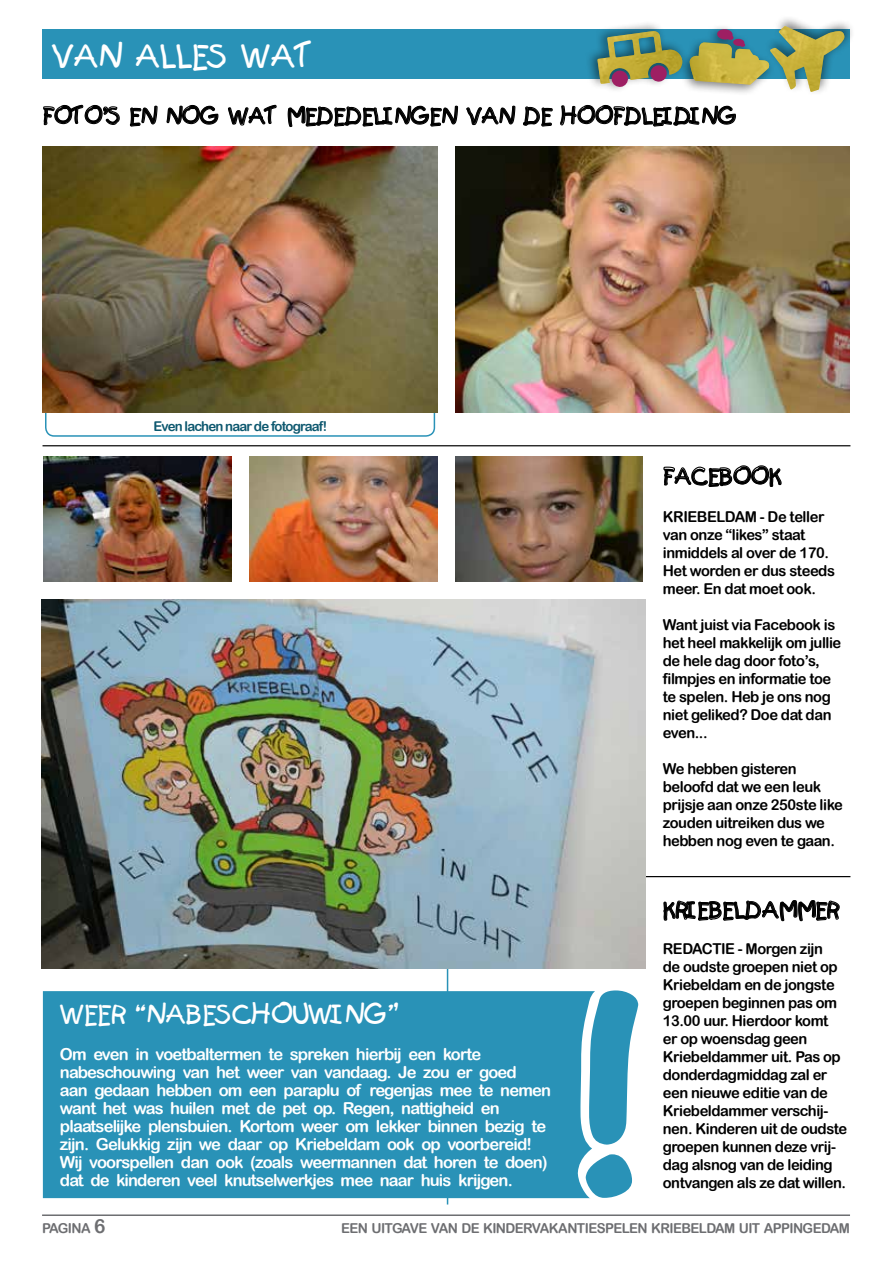
<style>
.page{position:relative;width:893px;height:1263px;background:#fff}
.page>*{position:absolute;margin:0;border:0;box-sizing:border-box;transform-origin:0 0}
.t1{font:33px "Kids Plain";letter-spacing:-.05em;color:#fff}
.t2{font:27px "Kids Plain";letter-spacing:-.05em;color:#fff}
.t3{font:22.5px "Kids Plain";letter-spacing:-.05em;color:#000}
.t4{font:16.5px/18px "Arial Rounded MT Bold";letter-spacing:-.05em;color:#fff}
.t5{font:15px/18px "Arial Rounded MT Bold";letter-spacing:-.03em;color:#000}
.t6{font:13.65px "Arial Rounded MT Bold";letter-spacing:-.045em;color:#6d6e71}
.t7{font:13.5px "Arial Rounded MT Bold";letter-spacing:-.06em;color:#0c576e}
.s1{font-size:19.5px}
</style>
<div class="page">
<hr style="left:42px;top:1214px;width:808px;height:2px;background:#6d6e71">
<div style="left:42px;top:29px;width:808px;height:50px;background:#2992b7"></div>
<svg style="left:43px;top:104px;width:77px;height:22px"></svg>
<svg style="left:129px;top:105px;width:29px;height:22px"></svg>
<svg style="left:166px;top:104px;width:53px;height:21px"></svg>
<svg style="left:228px;top:104px;width:49px;height:22px"></svg>
<svg style="left:287px;top:105px;width:172px;height:22px"></svg>
<svg style="left:466px;top:105px;width:50px;height:21px"></svg>
<svg style="left:523px;top:106px;width:30px;height:21px"></svg>
<hr style="left:43px;top:445px;width:807px;height:1px;background:#000">
<hr style="left:43px;top:876px;width:807px;height:1px;background:#000">
<svg style="left:663px;top:900px;width:177px;height:22px"></svg>
<svg style="left:663px;top:465px;width:119px;height:22px"></svg>
<hr style="left:447px;top:887px;width:1px;height:317px;background:#2992b7">
<img style="left:41px;top:600px;width:605px;height:369px">
<img style="left:455px;top:146px;width:395px;height:267px">
<div style="left:45px;top:402px;width:390px;height:35px;border:2px solid #2992b7;border-radius:9px"></div>
<img style="left:43px;top:146px;width:394px;height:267px">
<div style="left:585px;top:20px;width:102px;height:73px;background:#000;opacity:.5"></div>
<div style="left:764px;top:14px;width:91px;height:83px;background:#000;opacity:.5"></div>
<svg style="left:560px;top:26px;width:284px;height:101px"></svg>
<img style="left:770px;top:26px;width:74px;height:66px">
<div style="left:43px;top:991px;width:567px;height:207px;background:#2992b7"></div>
<svg style="left:564px;top:964px;width:97px;height:251px"></svg>
<img style="left:44px;top:457px;width:187px;height:125px">
<img style="left:250px;top:457px;width:187px;height:125px">
<img style="left:455px;top:457px;width:187px;height:125px">
<h1 class="t1" style="left:51px;top:35px;width:266px">VAN ALLES WAT</h1>
<h3 class="t3" style="left:43px;top:102px;width:697px">FOTO’S EN NOG WAT MEDEDELINGEN VAN DE HOOFDLEIDING</h3>
<p class="t7" style="left:154px;top:418px;width:175px">Even lachen naar de fotograaf!</p>
<h2 class="t2" style="left:60px;top:998px;width:340px">WEER “NABESCHOUWING”</h2>
<p class="t4" style="left:60px;top:1045px;width:493px">Om even in voetbaltermen te spreken hierbij een korte nabeschouwing van het weer van vandaag. Je zou er goed<br>aan gedaan hebben om een paraplu of regenjas mee te nemen want het was huilen met de pet op. Regen, nattigheid en plaatselijke plensbuien. Kortom weer om lekker binnen bezig te zijn. Gelukkig zijn we daar op Kriebeldam ook op voorbereid!<br>Wij voorspellen dan ook (zoals weermannen dat horen te doen) dat de kinderen veel knutselwerkjes mee naar huis krijgen.</p>
<h3 class="t3" style="left:663px;top:462px;width:121px">FACEBOOK</h3>
<p class="t5" style="left:663px;top:507px;width:174px">KRIEBELDAM - De teller van onze “likes” staat inmiddels al over de 170.<br>Het worden er dus steeds meer. En dat moet ook.</p>
<p class="t5" style="left:663px;top:615px;width:180px">Want juist via Facebook is het heel makkelijk om jullie de hele dag door foto’s, filmpjes en informatie toe te spelen. Heb je ons nog niet geliked? Doe dat dan even...</p>
<p class="t5" style="left:663px;top:759px;width:182px">We hebben gisteren beloofd dat we een leuk prijsje aan onze 250ste like zouden uitreiken dus we hebben nog even te gaan.</p>
<h3 class="t3" style="left:663px;top:896px;width:179px">KRIEBELDAMMER</h3>
<p class="t5" style="left:663px;top:939px;width:186px">REDACTIE - Morgen zijn<br>de oudste groepen niet op<br>Kriebeldam en de jongste groepen beginnen pas om<br>13.00 uur. Hierdoor komt<br>er op woensdag geen<br>Kriebeldammer uit. Pas op donderdagmiddag zal er een nieuwe editie van de<br>Kriebeldammer verschij&shy;nen. Kinderen uit de oudste groepen kunnen deze vrij&shy;dag alsnog van de leiding ontvangen als ze dat willen.</p>
<p class="t6" style="left:42px;top:1220px;width:65px">PAGINA <span class="s1">6</span></p>
<p class="t6" style="left:341px;top:1220px;width:508px">EEN UITGAVE VAN DE KINDERVAKANTIESPELEN KRIEBELDAM UIT APPINGEDAM</p>
</div>
